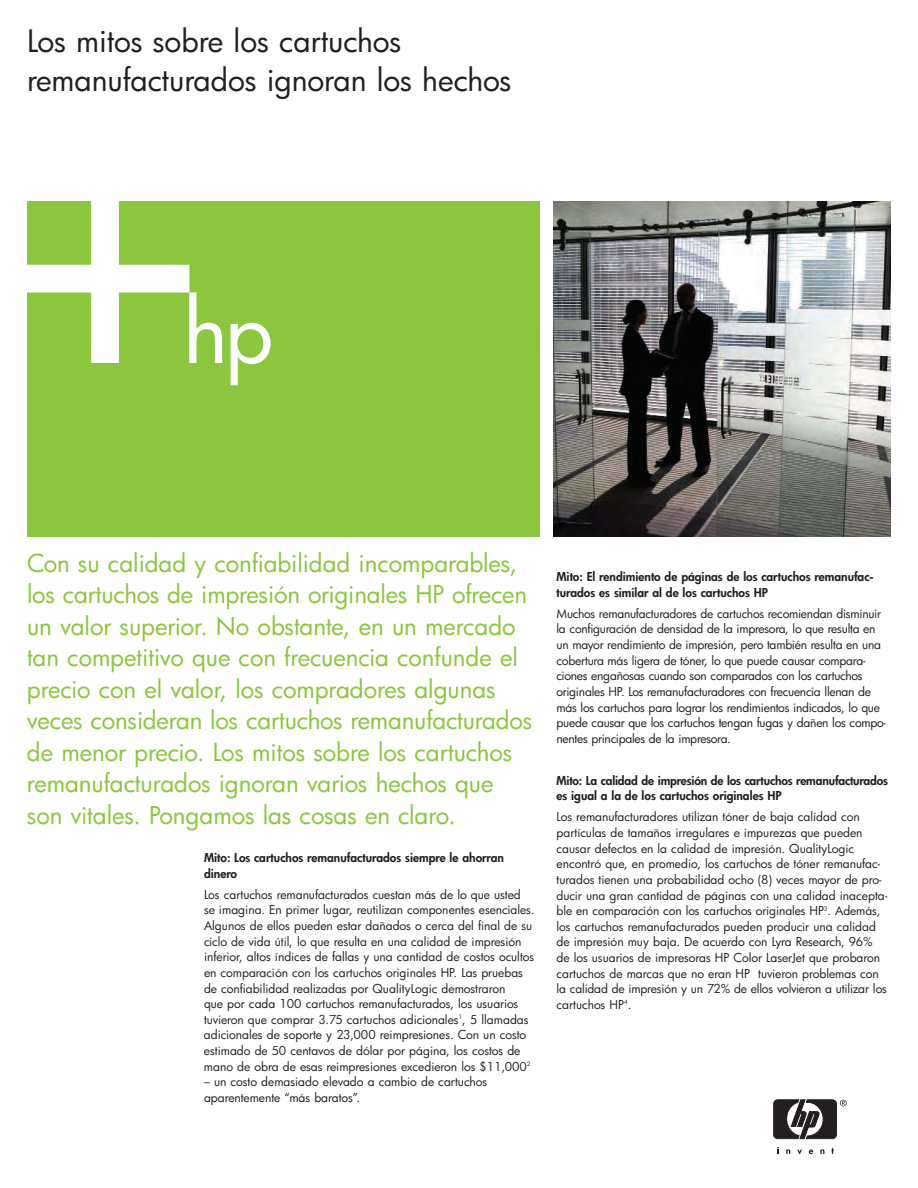
<style>
.page{position:relative;width:918px;height:1188px;background:#fff}
.page>*{position:absolute;margin:0;border:0;box-sizing:border-box;transform-origin:0 0}
.t1{font:30px/39px "Futura";letter-spacing:-.005em;color:#231f20}
.t2{font:24px/31.5px "Futura";letter-spacing:-.005em;color:#8bc63e}
.t3{font:12px/15.6px "Futura";letter-spacing:-.005em;color:#231f20}
.t4{font:800 12px/15.6px "Futura";color:#231f20}
</style>
<div class="page">
<div style="left:27px;top:201px;width:513px;height:336px;background:#8bc63e"></div>
<svg style="left:27px;top:201px;width:195px;height:162px"></svg>
<svg style="left:231px;top:323px;width:40px;height:62px"></svg>
<img style="left:554px;top:201px;width:337px;height:336px">
<svg style="left:797px;top:1150px;width:5px;height:4px"></svg>
<svg style="left:786px;top:1149px;width:4px;height:5px"></svg>
<svg style="left:820px;top:1149px;width:4px;height:5px"></svg>
<svg style="left:777px;top:1147px;width:2px;height:7px"></svg>
<svg style="left:809px;top:1149px;width:4px;height:5px"></svg>
<svg style="left:831px;top:1148px;width:3px;height:6px"></svg>
<svg style="left:774px;top:1100px;width:72px;height:39px"></svg>
<h1 class="t1" style="left:27px;top:24px;width:486px">Los mitos sobre los cartuchos remanufacturados ignoran los hechos</h1>
<p class="t2" style="left:27px;top:549px;width:507px">Con su calidad y confiabilidad incomparables, los cartuchos de impresión originales HP ofrecen un valor superior. No obstante, en un mercado tan competitivo que con frecuencia confunde el precio con el valor, los compradores algunas veces consideran los cartuchos remanufacturados de menor precio. Los mitos sobre los cartuchos remanufacturados ignoran varios hechos que son vitales. Pongamos las cosas en claro.</p>
<p class="t4" style="left:204px;top:851px;width:302px">Mito: Los cartuchos remanufacturados siempre le ahorran dinero</p>
<p class="t3" style="left:204px;top:888px;width:332px">Los cartuchos remanufacturados cuestan más de lo que usted se imagina. En primer lugar, reutilizan componentes esenciales.<br>Algunos de ellos pueden estar dañados o cerca del final de su ciclo de vida útil, lo que resulta en una calidad de impresión inferior, altos índices de fallas y una cantidad de costos ocultos en comparación con los cartuchos originales HP. Las pruebas de confiabilidad realizadas por QualityLogic demostraron<br>que por cada 100 cartuchos remanufacturados, los usuarios tuvieron que comprar 3.75 cartuchos adicionales<sup>1</sup>, 5 llamadas adicionales de soporte y 23,000 reimpresiones. Con un costo estimado de 50 centavos de dólar por página, los costos de mano de obra de esas reimpresiones excedieron los $11,000<sup>2</sup></p>
<p class="t3" style="left:204px;top:1075px;width:285px">– un costo demasiado elevado a cambio de cartuchos aparentemente “más baratos”.</p>
<p class="t4" style="left:556px;top:570px;width:318px">Mito: El rendimiento de páginas de los cartuchos remanufac&shy;turados es similar al de los cartuchos HP</p>
<p class="t3" style="left:556px;top:607px;width:331px">Muchos remanufacturadores de cartuchos recomiendan disminuir la configuración de densidad de la impresora, lo que resulta en un mayor rendimiento de impresión, pero también resulta en una cobertura más ligera de tóner, lo que puede causar compara&shy;ciones engañosas cuando son comparados con los cartuchos originales HP. Los remanufacturadores con frecuencia llenan de más los cartuchos para lograr los rendimientos indicados, lo que puede causar que los cartuchos tengan fugas y dañen los compo&shy;nentes principales de la impresora.</p>
<p class="t4" style="left:556px;top:774px;width:333px">Mito: La calidad de impresión de los cartuchos remanufacturados es igual a la de los cartuchos originales HP</p>
<p class="t3" style="left:556px;top:810px;width:333px">Los remanufacturadores utilizan tóner de baja calidad con partículas de tamaños irregulares e impurezas que pueden causar defectos en la calidad de impresión. QualityLogic encontró que, en promedio, los cartuchos de tóner remanufac&shy;turados tienen una probabilidad ocho (8) veces mayor de pro&shy;ducir una gran cantidad de páginas con una calidad inacepta&shy;ble en comparación con los cartuchos originales HP<sup>3</sup>. Además, los cartuchos remanufacturados pueden producir una calidad de impresión muy baja. De acuerdo con Lyra Research, 96% de los usuarios de impresoras HP Color LaserJet que probaron cartuchos de marcas que no eran HP tuvieron problemas con la calidad de impresión y un 72% de ellos volvieron a utilizar los cartuchos HP<sup>4</sup>.</p>
</div>
